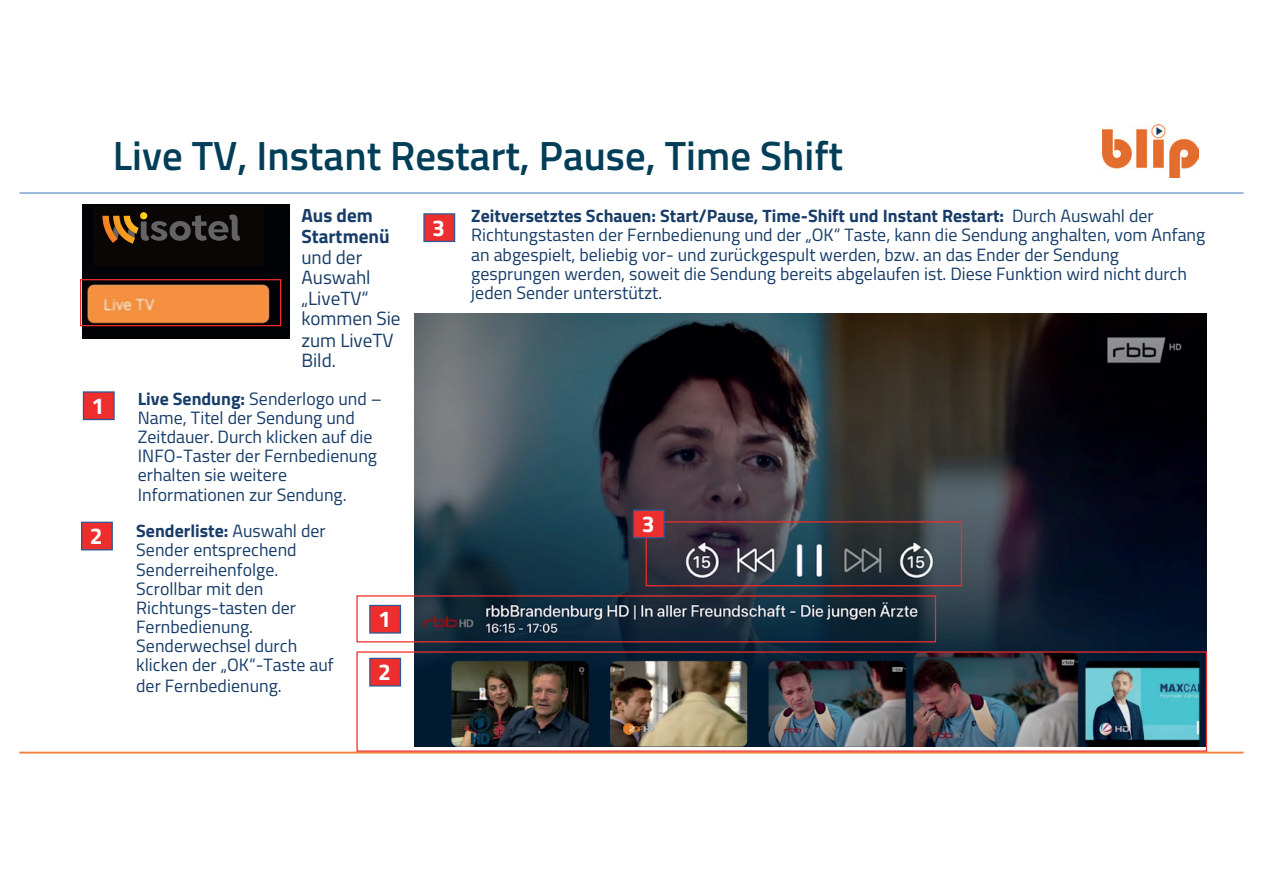
<style>
.page{position:relative;width:1263px;height:893px;background:#fff}
.page>*{position:absolute;margin:0;border:0;box-sizing:border-box;transform-origin:0 0}
.t1{font:600 40.8px "Titillium Web";color:#023e57}
.t2{font:700 22.95px "Titillium Web";color:#fff}
.t3{font:19.2px/20.5px "Titillium Web";color:#173c68}
.t4{font:700 19.2px/21.8px "Titillium Web";color:#173c68}
.t5{font:17.85px/19.2px "Titillium Web";color:#173c68}
.s1{font-weight:700}
</style>
<div class="page">
<img style="left:1102px;top:124px;width:96px;height:54px">
<hr style="left:19px;top:752px;width:1224px;height:2px;background:#f2813c">
<hr style="left:19px;top:193px;width:1224px;height:1px;background:#3d73ba">
<img style="left:414px;top:314px;width:792px;height:433px">
<div style="left:356px;top:595px;width:580px;height:47px;border:1px solid #ee2d2d"></div>
<div style="left:83px;top:392px;width:31px;height:27px;background:#ee2d2d"></div>
<div style="left:83px;top:391px;width:32px;height:29px;border:1px solid #2a5b96"></div>
<div style="left:82px;top:522px;width:30px;height:28px;background:#ee2d2d"></div>
<div style="left:81px;top:522px;width:32px;height:28px;border:1px solid #2a5b96"></div>
<div style="left:370px;top:605px;width:30px;height:28px;background:#ee2d2d"></div>
<div style="left:369px;top:605px;width:32px;height:29px;border:1px solid #2a5b96"></div>
<div style="left:356px;top:651px;width:851px;height:101px;border:1px solid #ee2d2d"></div>
<div style="left:370px;top:658px;width:30px;height:28px;background:#ee2d2d"></div>
<div style="left:369px;top:658px;width:32px;height:29px;border:1px solid #2a5b96"></div>
<div style="left:646px;top:521px;width:316px;height:65px;border:1px solid #ee2d2d"></div>
<div style="left:424px;top:214px;width:31px;height:27px;background:#ee2d2d"></div>
<div style="left:423px;top:213px;width:32px;height:29px;border:1px solid #2a5b96"></div>
<div style="left:633px;top:510px;width:31px;height:28px;background:#ee2d2d"></div>
<div style="left:633px;top:510px;width:32px;height:28px;border:1px solid #2a5b96"></div>
<img style="left:83px;top:204px;width:207px;height:135px">
<div style="left:80px;top:279px;width:201px;height:47px;border:1px solid #ee2d2d"></div>
<div style="left:93px;top:206px;width:170px;height:59px;background:#090605"></div>
<svg style="left:102px;top:212px;width:138px;height:32px"></svg>
<p class="t2" style="left:92px;top:388px;width:14px">1</p>
<p class="t2" style="left:90px;top:519px;width:14px">2</p>
<h1 class="t1" style="left:113px;top:125px;width:732px">Live TV, Instant Restart, Pause, Time Shift</h1>
<p class="t4" style="left:301px;top:203px;width:90px">Aus dem<br>Startmenü</p>
<p class="t3" style="left:301px;top:246px;width:101px">und der<br>Auswahl „LiveTV“ kommen Sie zum LiveTV<br>Bild.</p>
<p class="t5" style="left:138px;top:388px;width:246px"><span class="s1">Live Sendung:</span> Senderlogo und –<br>Name, Titel der Sendung und<br>Zeitdauer. Durch klicken auf die<br>INFO-Taster der Fernbedienung erhalten sie weitere<br>Informationen zur Sendung.</p>
<p class="t5" style="left:136px;top:521px;width:199px"><span class="s1">Senderliste:</span> Auswahl der<br>Sender entsprechend<br>Senderreihenfolge.<br>Scrollbar mit den<br>Richtungs-tasten der<br>Fernbedienung.<br>Senderwechsel durch klicken der „OK“-Taste auf der Fernbedienung.</p>
<p class="t2" style="left:378px;top:602px;width:14px">1</p>
<p class="t2" style="left:378px;top:655px;width:14px">2</p>
<p class="t2" style="left:432px;top:210px;width:14px">3</p>
<p class="t5" style="left:471px;top:206px;width:735px"><span class="s1">Zeitversetztes Schauen: Start/Pause, Time-Shift und Instant Restart:</span> Durch Auswahl der Richtungstasten der Fernbedienung und der „OK“ Taste, kann die Sendung anghalten, vom Anfang an abgespielt, beliebig vor- und zurückgespult werden, bzw. an das Ender der Sendung gesprungen werden, soweit die Sendung bereits abgelaufen ist. Diese Funktion wird nicht durch jeden Sender unterstützt.</p>
<p class="t2" style="left:642px;top:507px;width:14px">3</p>
</div>
